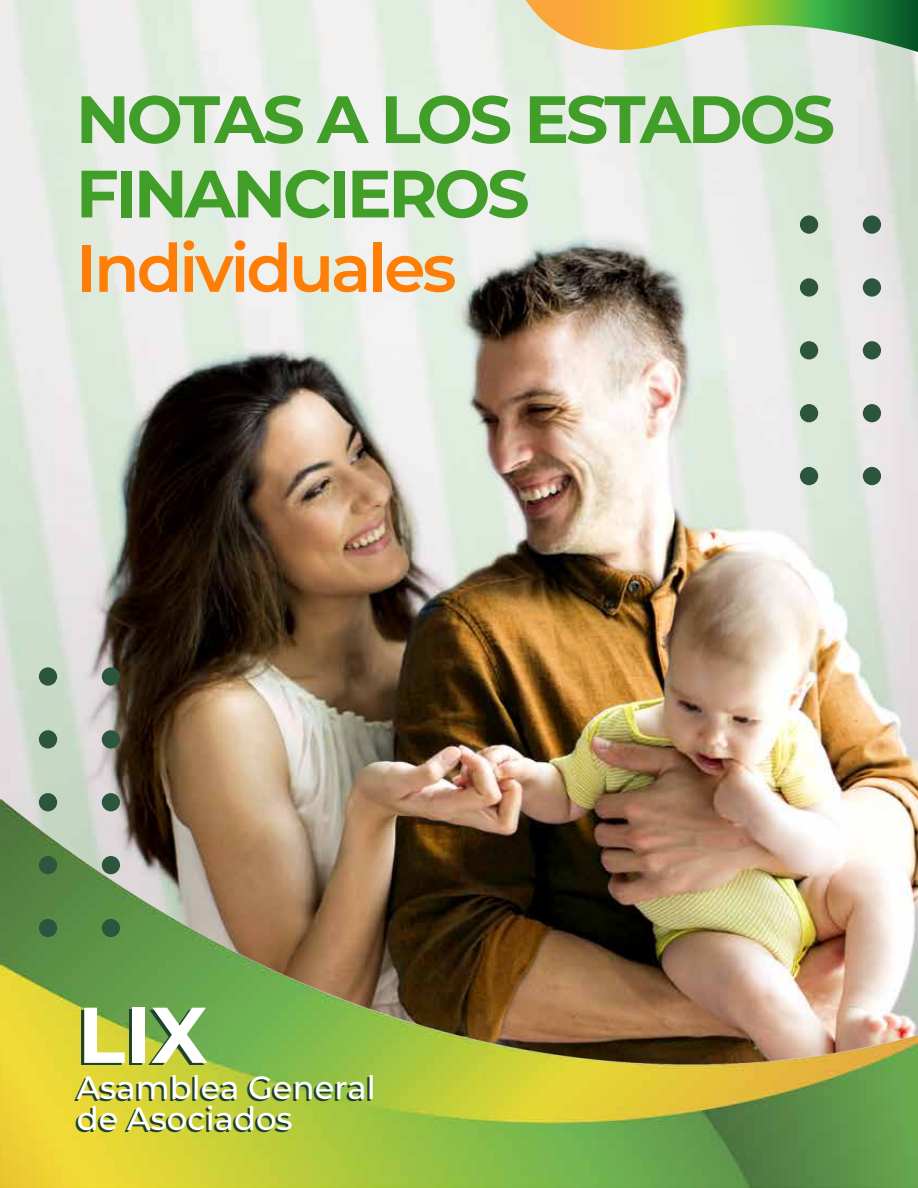
<style>
.page{position:relative;width:918px;height:1188px;background:#fff}
.page>*{position:absolute;margin:0;border:0;box-sizing:border-box;transform-origin:0 0}
.t1{font:700 78.9px "Montserrat";color:#fff}
.t2{font:700 66.75px/74.4px "Montserrat";letter-spacing:-.05em;color:#409e29}
.t3{font:600 66.75px "Montserrat";letter-spacing:-.05em;color:#fe7e07}
.t4{font:500 32.25px/30.9px "Montserrat";color:#fff}
</style>
<div class="page">
<img style="left:0;top:0;width:918px;height:1188px">
<div style="left:863px;top:467px;width:18px;height:18px;background:#2c553d;border-radius:50%"></div>
<div style="left:800px;top:467px;width:18px;height:18px;background:#2c553d;border-radius:50%"></div>
<div style="left:863px;top:404px;width:18px;height:18px;background:#2c553d;border-radius:50%"></div>
<div style="left:800px;top:404px;width:18px;height:18px;background:#2c553d;border-radius:50%"></div>
<div style="left:863px;top:341px;width:18px;height:18px;background:#2c553d;border-radius:50%"></div>
<div style="left:800px;top:341px;width:18px;height:18px;background:#2c553d;border-radius:50%"></div>
<div style="left:863px;top:278px;width:18px;height:19px;background:#2c553d;border-radius:50%"></div>
<div style="left:800px;top:278px;width:18px;height:19px;background:#2c553d;border-radius:50%"></div>
<div style="left:863px;top:215px;width:18px;height:19px;background:#2c553d;border-radius:50%"></div>
<div style="left:800px;top:215px;width:18px;height:19px;background:#2c553d;border-radius:50%"></div>
<div style="left:39px;top:919px;width:18px;height:18px;background:#2c553d;border-radius:50%"></div>
<div style="left:39px;top:856px;width:18px;height:18px;background:#2c553d;border-radius:50%"></div>
<div style="left:39px;top:793px;width:18px;height:18px;background:#2c553d;border-radius:50%"></div>
<div style="left:39px;top:730px;width:18px;height:19px;background:#2c553d;border-radius:50%"></div>
<div style="left:39px;top:667px;width:18px;height:19px;background:#2c553d;border-radius:50%"></div>
<div style="left:102px;top:919px;width:18px;height:18px;background:#2c553d;border-radius:50%"></div>
<div style="left:102px;top:856px;width:18px;height:18px;background:#2c553d;border-radius:50%"></div>
<div style="left:102px;top:793px;width:18px;height:18px;background:#2c553d;border-radius:50%"></div>
<div style="left:102px;top:730px;width:18px;height:19px;background:#2c553d;border-radius:50%"></div>
<div style="left:102px;top:667px;width:18px;height:19px;background:#2c553d;border-radius:50%"></div>
<svg style="left:526px;top:0;width:392px;height:84px;background:#c9cf95"></svg>
<p class="t2" style="left:76px;top:79px;width:761px">NOTAS A LOS ESTADOS<br>FINANCIEROS</p>
<p class="t3" style="left:76px;top:221px;width:382px">Individuales</p>
<p class="t1" style="left:78px;top:978px;width:131px">LIX</p>
<p class="t4" style="left:77px;top:1071px;width:300px">Asamblea General de Asociados</p>
</div>
